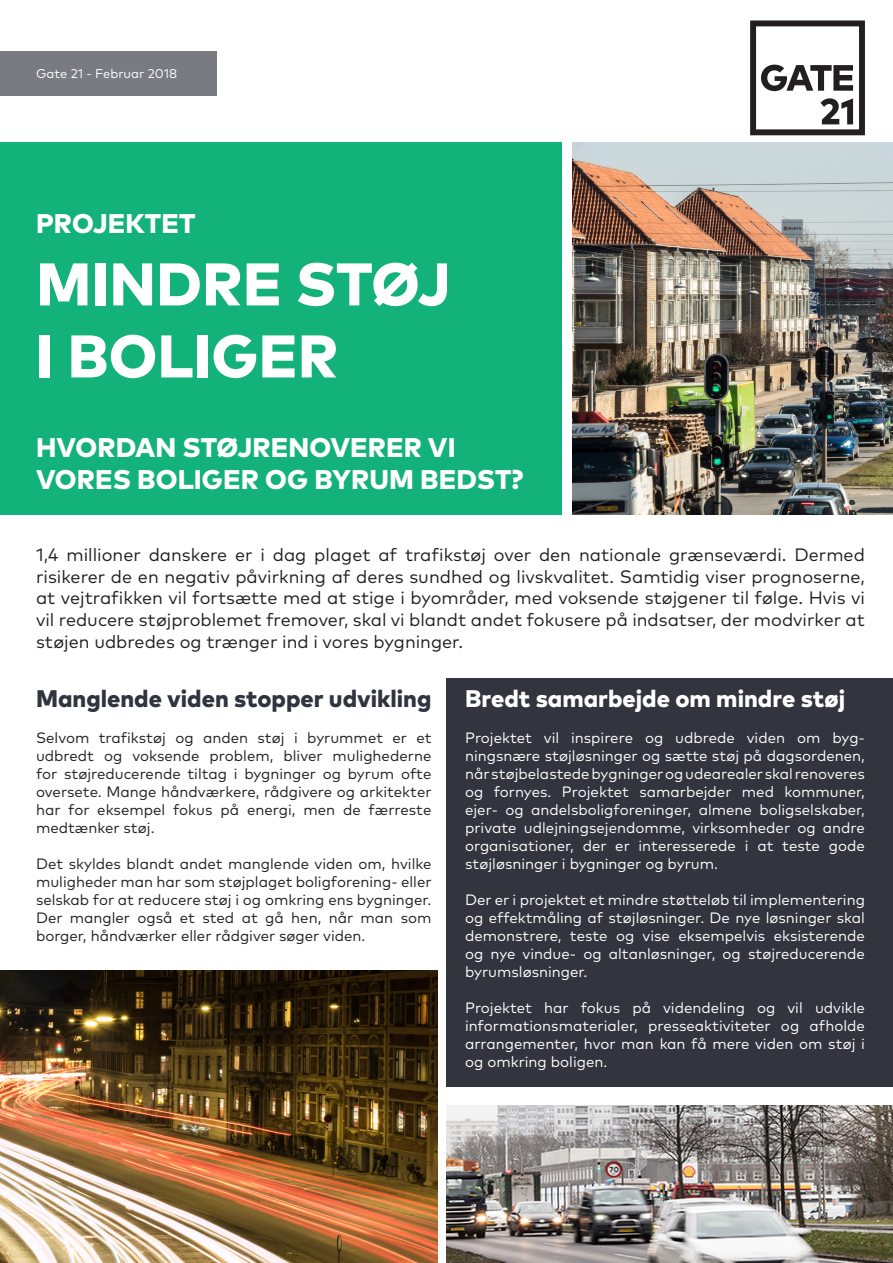
<style>
.page{position:relative;width:893px;height:1263px;background:#fff}
.page>*{position:absolute;margin:0;border:0;box-sizing:border-box;transform-origin:0 0}
.Citat{font:800 60px "Mark Pro";letter-spacing:.005em;color:#fff}
.Citat-2{font:800 27px/32.4px "Mark Pro";letter-spacing:.005em;color:#fff}
.t1{font:800 24px "Mark Pro";color:#30343e}
.t2{font:800 24px "Mark Pro";color:#fff}
.t3{font:18px/21.6px "Mark Pro";color:#231f20;text-align:justify}
.t4{font:15px/18px "Mark Pro";color:#fff;text-align:justify}
.t5{font:15px/18px "Mark Pro";color:#231f20;text-align:justify}
.Brød{font:12.75px "Mark Pro";color:#fff}
</style>
<div class="page">
<div style="left:446px;top:678px;width:447px;height:408px;background:#32353e"></div>
<div style="left:0;top:142px;width:561px;height:373px;background:#13b27b"></div>
<div style="left:0;top:51px;width:217px;height:45px;background:#787c82"></div>
<img style="left:446px;top:1106px;width:447px;height:157px">
<svg style="left:750px;top:20px;width:115px;height:115px"></svg>
<img style="left:572px;top:142px;width:321px;height:373px">
<img style="left:0;top:971px;width:437px;height:292px">
<p class="Brød" style="left:36px;top:64px;width:143px">Gate 21 - Februar 2018</p>
<p class="Citat-2" style="left:36px;top:205px;width:161px">PROJEKTET</p>
<p class="Citat" style="left:36px;top:238px;width:416px">MINDRE STØJ</p>
<p class="Citat" style="left:36px;top:310px;width:304px">I BOLIGER</p>
<p class="Citat-2" style="left:36px;top:429px;width:489px">HVORDAN STØJRENOVERER VI<br>VORES BOLIGER OG BYRUM BEDST?</p>
<p class="t3" style="left:36px;top:543px;width:830px">1,4 millioner danskere er i dag plaget af trafikstøj over den nationale grænseværdi. Dermed risikerer de en negativ påvirkning af deres sundhed og livskvalitet. Samtidig viser prognoserne, at vejtrafikken vil fortsætte med at stige i byområder, med voksende støjgener til følge. Hvis vi vil reducere støjproblemet fremover, skal vi blandt andet fokusere på indsatser, der modvirker at støjen udbredes og trænger ind i vores bygninger.</p>
<p class="t1" style="left:36px;top:680px;width:397px">Manglende viden stopper udvikling</p>
<p class="t5" style="left:36px;top:727px;width:397px">Selvom trafikstøj og anden støj i byrummet er et udbredt og voksende problem, bliver mulighederne for støjreducerende tiltag i bygninger og byrum ofte oversete. Mange håndværkere, rådgivere og arkitekter har for eksempel fokus på energi, men de færreste medtænker støj.</p>
<p class="t5" style="left:36px;top:853px;width:397px">Det skyldes blandt andet manglende viden om, hvilke muligheder man har som støjplaget boligforening- eller selskab for at reducere støj i og omkring ens bygninger.<br>Der mangler også et sted at gå hen, når man som borger, håndværker eller rådgiver søger viden.</p>
<p class="t2" style="left:465px;top:680px;width:381px">Bredt samarbejde om mindre støj</p>
<p class="t4" style="left:465px;top:727px;width:401px">Projektet vil inspirere og udbrede viden om byg&shy;ningsnære støjløsninger og sætte støj på dagsordenen, når støjbelastede bygninger og udearealer skal renoveres og fornyes. Projektet samarbejder med kommuner, ejer- og andelsboligforeninger, almene boligselskaber, private udlejningsejendomme, virksomheder og andre organisationer, der er interesserede i at teste gode støjløsninger i bygninger og byrum.</p>
<p class="t4" style="left:465px;top:889px;width:401px">Der er i projektet et mindre støtteløb til implementering og effektmåling af støjløsninger. De nye løsninger skal demonstrere, teste og vise eksempelvis eksisterende og nye vindue- og altanløsninger, og støjreducerende byrumsløsninger.</p>
<p class="t4" style="left:465px;top:997px;width:401px">Projektet har fokus på videndeling og vil udvikle informationsmaterialer, presseaktiviteter og afholde arrangementer, hvor man kan få mere viden om støj i og omkring boligen.</p>
</div>
